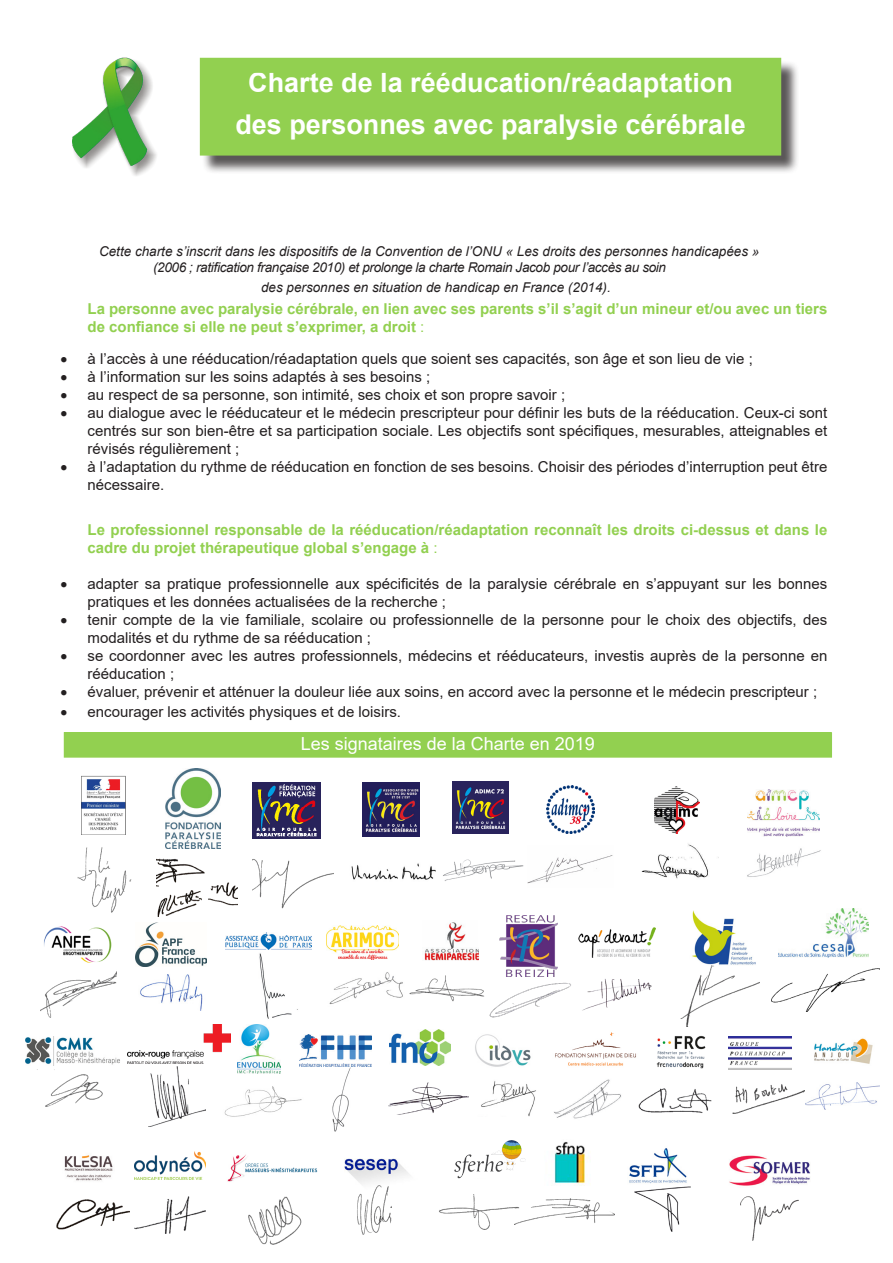
<style>
.page{position:relative;width:893px;height:1263px;background:#fff}
.page>*{position:absolute;margin:0;border:0;box-sizing:border-box;transform-origin:0 0}
.t1{font:700 27.3px "Arial";color:#fff}
.t2{font:700 27px "Arial";color:#fff}
.t3{font:18px "Arial";color:#fff}
.t4{font:15px/18px "Arial";color:#231f20}
.t5{font:700 15px/18px "Arial";color:#92d050}
.t6{font:italic 13.5px/19.8px "Arial";letter-spacing:-.025em;color:#231f20}
.t7{font:italic 13.5px "Arial";color:#231f20}
.s1{font-weight:400}
</style>
<div class="page">
<div style="left:202px;top:60px;width:598px;height:114px;background:#231f20;opacity:.75"></div>
<div style="left:207px;top:65px;width:567px;height:83px;background:#92d050"></div>
<div style="left:200px;top:58px;width:581px;height:98px;border:15px solid #92d050"></div>
<img style="left:165px;top:768px;width:56px;height:80px">
<img style="left:424px;top:922px;width:55px;height:38px">
<img style="left:779px;top:908px;width:89px;height:49px">
<img style="left:454px;top:1140px;width:72px;height:38px">
<img style="left:344px;top:1159px;width:65px;height:25px">
<img style="left:64px;top:1155px;width:49px;height:26px">
<img style="left:44px;top:926px;width:68px;height:36px">
<img style="left:25px;top:1036px;width:95px;height:29px">
<img style="left:629px;top:1148px;width:58px;height:36px">
<img style="left:227px;top:1154px;width:91px;height:28px">
<img style="left:82px;top:775px;width:44px;height:60px">
<div style="left:65px;top:733px;width:766px;height:24px;background:#92d050"></div>
<div style="left:64px;top:732px;width:768px;height:26px;border:2px solid #92d050"></div>
<img style="left:252px;top:782px;width:69px;height:56px">
<img style="left:73px;top:58px;width:84px;height:118px">
<img style="left:692px;top:911px;width:64px;height:54px">
<img style="left:554px;top:1141px;width:35px;height:43px">
<img style="left:729px;top:1155px;width:81px;height:31px">
<img style="left:729px;top:1036px;width:62px;height:33px">
<img style="left:77px;top:847px;width:55px;height:66px">
<img style="left:40px;top:972px;width:76px;height:45px">
<img style="left:409px;top:975px;width:74px;height:27px">
<img style="left:681px;top:965px;width:78px;height:62px">
<img style="left:771px;top:968px;width:109px;height:43px">
<img style="left:37px;top:1069px;width:66px;height:38px">
<img style="left:252px;top:859px;width:81px;height:49px">
<img style="left:157px;top:858px;width:80px;height:59px">
<img style="left:732px;top:1084px;width:73px;height:30px">
<img style="left:248px;top:1196px;width:54px;height:49px">
<img style="left:357px;top:1185px;width:34px;height:49px">
<img style="left:439px;top:1194px;width:77px;height:36px">
<img style="left:514px;top:1198px;width:101px;height:26px">
<img style="left:740px;top:1196px;width:59px;height:44px">
<img style="left:56px;top:1200px;width:74px;height:29px">
<img style="left:634px;top:1186px;width:56px;height:45px">
<img style="left:363px;top:782px;width:57px;height:54px">
<img style="left:351px;top:863px;width:85px;height:17px">
<img style="left:453px;top:781px;width:56px;height:53px">
<img style="left:443px;top:859px;width:81px;height:22px">
<img style="left:747px;top:789px;width:73px;height:47px">
<img style="left:747px;top:848px;width:74px;height:29px">
<img style="left:654px;top:787px;width:45px;height:47px">
<img style="left:641px;top:844px;width:78px;height:35px">
<img style="left:546px;top:785px;width:48px;height:49px">
<img style="left:527px;top:855px;width:86px;height:29px">
<img style="left:135px;top:922px;width:71px;height:44px">
<img style="left:140px;top:975px;width:63px;height:35px">
<img style="left:225px;top:933px;width:87px;height:17px">
<img style="left:259px;top:953px;width:39px;height:66px">
<img style="left:327px;top:925px;width:71px;height:35px">
<img style="left:329px;top:972px;width:74px;height:32px">
<img style="left:578px;top:928px;width:77px;height:29px">
<img style="left:582px;top:979px;width:70px;height:32px">
<img style="left:237px;top:1025px;width:43px;height:48px">
<img style="left:224px;top:1086px;width:78px;height:31px">
<img style="left:299px;top:1034px;width:72px;height:33px">
<img style="left:332px;top:1067px;width:19px;height:64px">
<img style="left:555px;top:1032px;width:81px;height:34px">
<img style="left:554px;top:1079px;width:67px;height:40px">
<img style="left:475px;top:1034px;width:56px;height:33px">
<img style="left:481px;top:1081px;width:55px;height:36px">
<img style="left:389px;top:1030px;width:62px;height:35px">
<img style="left:389px;top:1082px;width:79px;height:32px">
<img style="left:657px;top:1035px;width:48px;height:34px">
<img style="left:638px;top:1088px;width:74px;height:25px">
<img style="left:814px;top:1038px;width:59px;height:26px">
<img style="left:805px;top:1083px;width:74px;height:26px">
<img style="left:134px;top:1152px;width:71px;height:27px">
<img style="left:134px;top:1196px;width:71px;height:37px">
<img style="left:500px;top:916px;width:58px;height:60px">
<img style="left:483px;top:976px;width:88px;height:42px">
<img style="left:127px;top:1024px;width:103px;height:39px">
<img style="left:150px;top:1066px;width:55px;height:60px">
<p class="t2" style="left:248px;top:64px;width:486px">Charte de la rééducation/réadaptation</p>
<p class="t1" style="left:235px;top:105px;width:512px">des personnes avec paralysie cérébrale</p>
<p class="t7" style="left:99px;top:242px;width:662px">Cette charte s’inscrit dans les dispositifs de la Convention de l’ONU « Les droits des personnes handicapées »</p>
<p class="t6" style="left:261px;top:257px;width:407px;text-indent:-108px">(2006 ; ratification française 2010) et prolonge la charte Romain Jacob pour l’accès au soin des personnes en situation de handicap en France (2014).</p>
<p class="t5" style="left:88px;top:300px;width:741px">La personne avec paralysie cérébrale, en lien avec ses parents s’il s’agit d’un mineur et/ou avec un tiers de confiance si elle ne peut s’exprimer, a droit <span class="s1">:</span></p>
<p class="t4" style="left:61px;top:349px;width:694px">• à l’accès à une rééducation/réadaptation quels que soient ses capacités, son âge et son lieu de vie ;</p>
<p class="t4" style="left:61px;top:367px;width:371px">• à l’information sur les soins adaptés à ses besoins ;</p>
<p class="t4" style="left:61px;top:385px;width:506px">• au respect de sa personne, son intimité, ses choix et son propre savoir ;</p>
<p class="t4" style="left:88px;top:403px;width:741px;text-align:justify;text-indent:-27px">• au dialogue avec le rééducateur et le médecin prescripteur pour définir les buts de la rééducation. Ceux-ci sont centrés sur son bien-être et sa participation sociale. Les objectifs sont spécifiques, mesurables, atteignables et révisés régulièrement ;</p>
<p class="t4" style="left:88px;top:457px;width:741px;text-indent:-27px">• à l’adaptation du rythme de rééducation en fonction de ses besoins. Choisir des périodes d’interruption peut être nécessaire.</p>
<p class="t5" style="left:88px;top:521px;width:741px">Le professionnel responsable de la rééducation/réadaptation reconnaît les droits ci-dessus et dans le cadre du projet thérapeutique global s’engage à <span class="s1">:</span></p>
<p class="t4" style="left:88px;top:574px;width:741px;text-indent:-27px">• adapter sa pratique professionnelle aux spécificités de la paralysie cérébrale en s’appuyant sur les bonnes pratiques et les données actualisées de la recherche ;</p>
<p class="t4" style="left:88px;top:610px;width:741px;text-indent:-27px">• tenir compte de la vie familiale, scolaire ou professionnelle de la personne pour le choix des objectifs, des modalités et du rythme de sa rééducation ;</p>
<p class="t4" style="left:88px;top:646px;width:741px;text-indent:-27px">• se coordonner avec les autres professionnels, médecins et rééducateurs, investis auprès de la personne en rééducation ;</p>
<p class="t4" style="left:61px;top:682px;width:758px">• évaluer, prévenir et atténuer la douleur liée aux soins, en accord avec la personne et le médecin prescripteur ;</p>
<p class="t4" style="left:61px;top:702px;width:342px">• encourager les activités physiques et de loisirs.</p>
<p class="t3" style="left:301px;top:731px;width:296px">Les signataires de la Charte en 2019</p>
</div>
